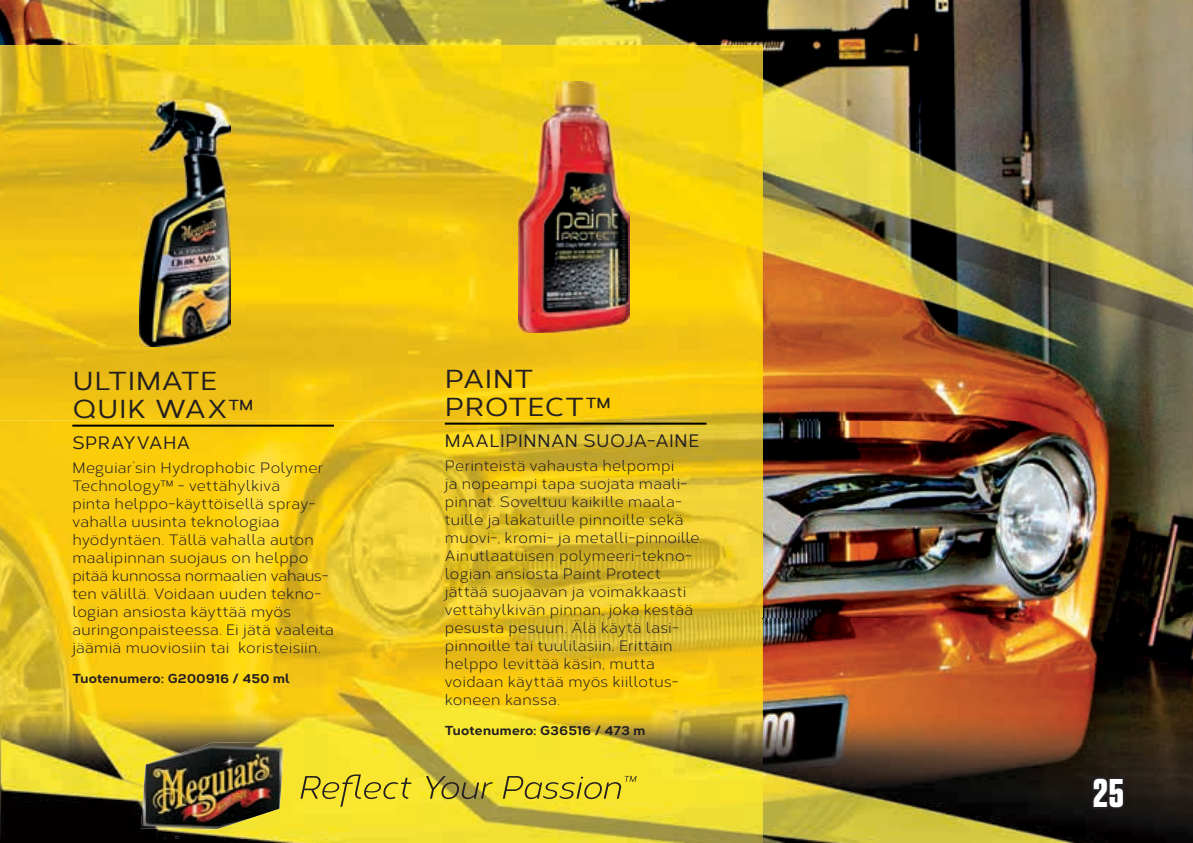
<style>
.page{position:relative;width:1193px;height:843px;background:#fff}
.page>*{position:absolute;margin:0;border:0;box-sizing:border-box;transform-origin:0 0}
.t1{font:700 40px "Tungsten";color:#fff}
.t2{font:500 26px/28px "Corbert";letter-spacing:.015em;color:#231f20;scale:1.1 1}
.t3{font:500 18px "Corbert";letter-spacing:.025em;color:#231f20}
.t4{font:15px/18px "Corbert";letter-spacing:.015em;color:#231f20}
.t5{font:800 13px "Corbert";letter-spacing:.03em;color:#231f20}
</style>
<div class="page">
<img style="left:763px;top:420px;width:430px;height:198px">
<img style="left:0;top:0;width:1193px;height:107px">
<img style="left:622px;top:107px;width:571px;height:313px">
<img style="left:0;top:420px;width:692px;height:198px">
<img style="left:692px;top:420px;width:71px;height:198px">
<img style="left:0;top:45px;width:479px;height:375px">
<img style="left:479px;top:45px;width:284px;height:63px">
<img style="left:479px;top:107px;width:71px;height:313px">
<img style="left:550px;top:332px;width:72px;height:88px">
<img style="left:0;top:618px;width:1193px;height:224px">
<img style="left:519px;top:82px;width:111px;height:250px">
<hr style="left:72px;top:424px;width:262px;height:2px;background:#010101">
<img style="left:140px;top:99px;width:91px;height:247px">
<hr style="left:445px;top:422px;width:261px;height:2px;background:#010101">
<svg style="left:1090px;top:774px;width:37px;height:36px"></svg>
<img style="left:141px;top:741px;width:143px;height:96px">
<svg style="left:300px;top:774px;width:112px;height:32px;background:#dac82d"></svg>
<svg style="left:426px;top:775px;width:67px;height:23px;background:#b2a533"></svg>
<svg style="left:503px;top:775px;width:134px;height:23px;background:#d5c32a"></svg>
<svg style="left:1190px;top:838px;width:3px;height:5px"></svg>
<h2 class="t2" style="left:72px;top:365px;width:166px">ULTIMATE<br>QUIK WAX™</h2>
<p class="t3" style="left:72px;top:429px;width:119px">SPRAYVAHA</p>
<p class="t4" style="left:72px;top:457px;width:263px">Meguiar’sin Hydrophobic Polymer Technology™ - vettähylkivä<br>pinta helppo-käyttöisellä spray&shy;vahalla uusinta teknologiaa hyödyntäen. Tällä vahalla auton maalipinnan suojaus on helppo pitää kunnossa normaalien vahaus&shy;ten välillä. Voidaan uuden tekno&shy;logian ansiosta käyttää myös auringonpaisteessa. Ei jätä vaaleita jäämiä muoviosiin tai koristeisiin.</p>
<p class="t5" style="left:72px;top:667px;width:219px">Tuotenumero: G200916 / 450 ml</p>
<h2 class="t2" style="left:445px;top:363px;width:152px">PAINT<br>PROTECT™</h2>
<p class="t3" style="left:445px;top:427px;width:256px">MAALIPINNAN SUOJA-AINE</p>
<p class="t4" style="left:445px;top:455px;width:259px">Perinteistä vahausta helpompi<br>ja nopeampi tapa suojata maali&shy;pinnat. Soveltuu kaikille maala&shy;tuille ja lakatuille pinnoille sekä muovi-, kromi- ja metalli-pinnoille.<br>Ainutlaatuisen polymeeri-tekno&shy;logian ansiosta Paint Protect jättää suojaavan ja voimakkaasti vettähylkivän pinnan, joka kestää pesusta pesuun. Älä käytä lasi&shy;pinnoille tai tuulilasiin. Erittäin helppo levittää käsin, mutta voidaan käyttää myös kiillotus&shy;koneen kanssa.</p>
<p class="t5" style="left:445px;top:719px;width:202px">Tuotenumero: G36516 / 473 m</p>
<h1 class="t1" style="left:1093px;top:771px;width:32px">25</h1>
</div>
